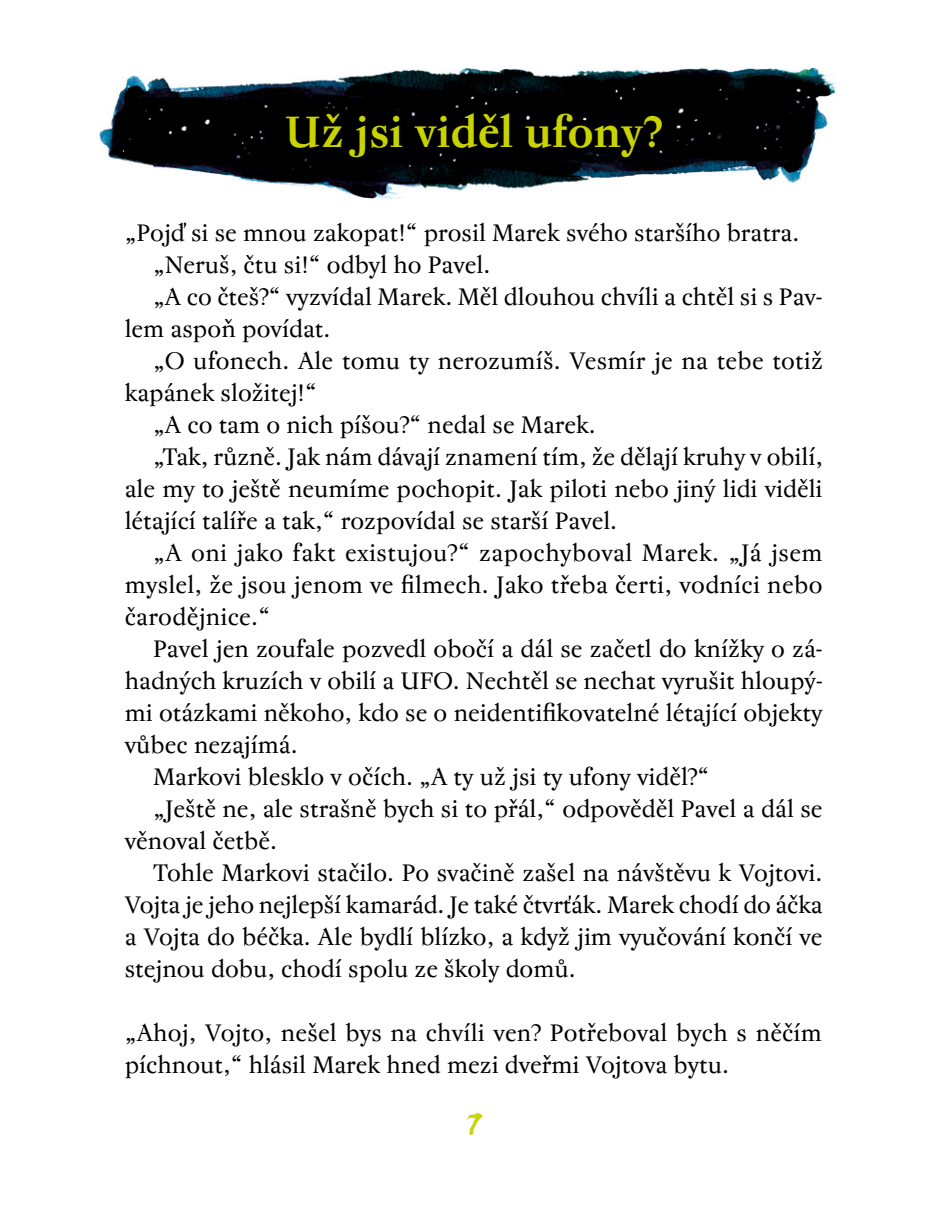
<style>
.page{position:relative;width:936px;height:1219px;background:#fff}
.page>*{position:absolute;margin:0;border:0;box-sizing:border-box;transform-origin:0 0}
.t1{font:48px "You Murderer BB";color:#c8d300}
.t2{font:700 44px "Regent Pro";color:#c8d300}
.t3{font:24px/32px "Regent Pro";color:#000}
.t4{font:24px "Regent Pro";letter-spacing:.02em;color:#000}
</style>
<div class="page">
<img style="left:99px;top:68px;width:737px;height:116px">
<svg style="left:274px;top:68px;width:400px;height:131px;background:#2a2e30"></svg>
<h2 class="t2" style="left:284px;top:106px;width:380px">Už jsi viděl ufony?</h2>
<p class="t3" style="left:125px;top:218px;width:676px">„Pojď si se mnou zakopat!“ prosil Marek svého staršího bratra.</p>
<p class="t3" style="left:153px;top:250px;width:338px">„Neruš, čtu si!“ odbyl ho Pavel.</p>
<p class="t3" style="left:153px;top:282px;width:670px">„A co čteš?“ vyzvídal Marek. Měl dlouhou chvíli a chtěl si s Pav-</p>
<p class="t3" style="left:125px;top:314px;width:207px">lem aspoň povídat.</p>
<p class="t3" style="left:153px;top:346px;width:671px">„O ufonech. Ale tomu ty nerozumíš. Vesmír je na tebe totiž</p>
<p class="t3" style="left:125px;top:378px;width:193px">kapánek složitej!“</p>
<p class="t3" style="left:153px;top:410px;width:444px">„A co tam o nich píšou?“ nedal se Marek.</p>
<p class="t3" style="left:153px;top:442px;width:671px">„Tak, různě. Jak nám dávají znamení tím, že dělají kruhy v obilí,</p>
<p class="t3" style="left:125px;top:474px;width:699px">ale my to ještě neumíme pochopit. Jak piloti nebo jiný lidi viděli</p>
<p class="t3" style="left:125px;top:506px;width:494px">létající talíře a tak,“ rozpovídal se starší Pavel.</p>
<p class="t4" style="left:153px;top:539px;width:671px">„A oni jako fakt existujou?“ zapochyboval Marek. „Já jsem</p>
<p class="t3" style="left:125px;top:569px;width:699px">myslel, že jsou jenom ve filmech. Jako třeba čerti, vodníci nebo</p>
<p class="t3" style="left:125px;top:601px;width:147px">čarodějnice.“</p>
<p class="t3" style="left:153px;top:633px;width:670px">Pavel jen zoufale pozvedl obočí a dál se začetl do knížky o zá-</p>
<p class="t3" style="left:125px;top:665px;width:699px">hadných kruzích v obilí a UFO. Nechtěl se nechat vyrušit hloupý-</p>
<p class="t3" style="left:125px;top:697px;width:699px">mi otázkami někoho, kdo se o neidentifikovatelné létající objekty</p>
<p class="t3" style="left:125px;top:729px;width:174px">vůbec nezajímá.</p>
<p class="t3" style="left:153px;top:761px;width:557px">Markovi blesklo v očích. „A ty už jsi ty ufony viděl?“</p>
<p class="t3" style="left:153px;top:793px;width:670px">„Ještě ne, ale strašně bych si to přál,“ odpověděl Pavel a dál se</p>
<p class="t3" style="left:125px;top:825px;width:154px">věnoval četbě.</p>
<p class="t3" style="left:153px;top:857px;width:670px">Tohle Markovi stačilo. Po svačině zašel na návštěvu k Vojtovi.</p>
<p class="t3" style="left:125px;top:889px;width:699px">Vojta je jeho nejlepší kamarád. Je také čtvrťák. Marek chodí do áčka</p>
<p class="t3" style="left:125px;top:921px;width:699px">a Vojta do béčka. Ale bydlí blízko, a když jim vyučování končí ve</p>
<p class="t3" style="left:125px;top:953px;width:452px">stejnou dobu, chodí spolu ze školy domů.</p>
<p class="t3" style="left:125px;top:1017px;width:698px">„Ahoj, Vojto, nešel bys na chvíli ven? Potřeboval bych s něčím píchnout,“ hlásil Marek hned mezi dveřmi Vojtova bytu.</p>
<h1 class="t1" style="left:467px;top:1106px;width:15px">7</h1>
</div>
